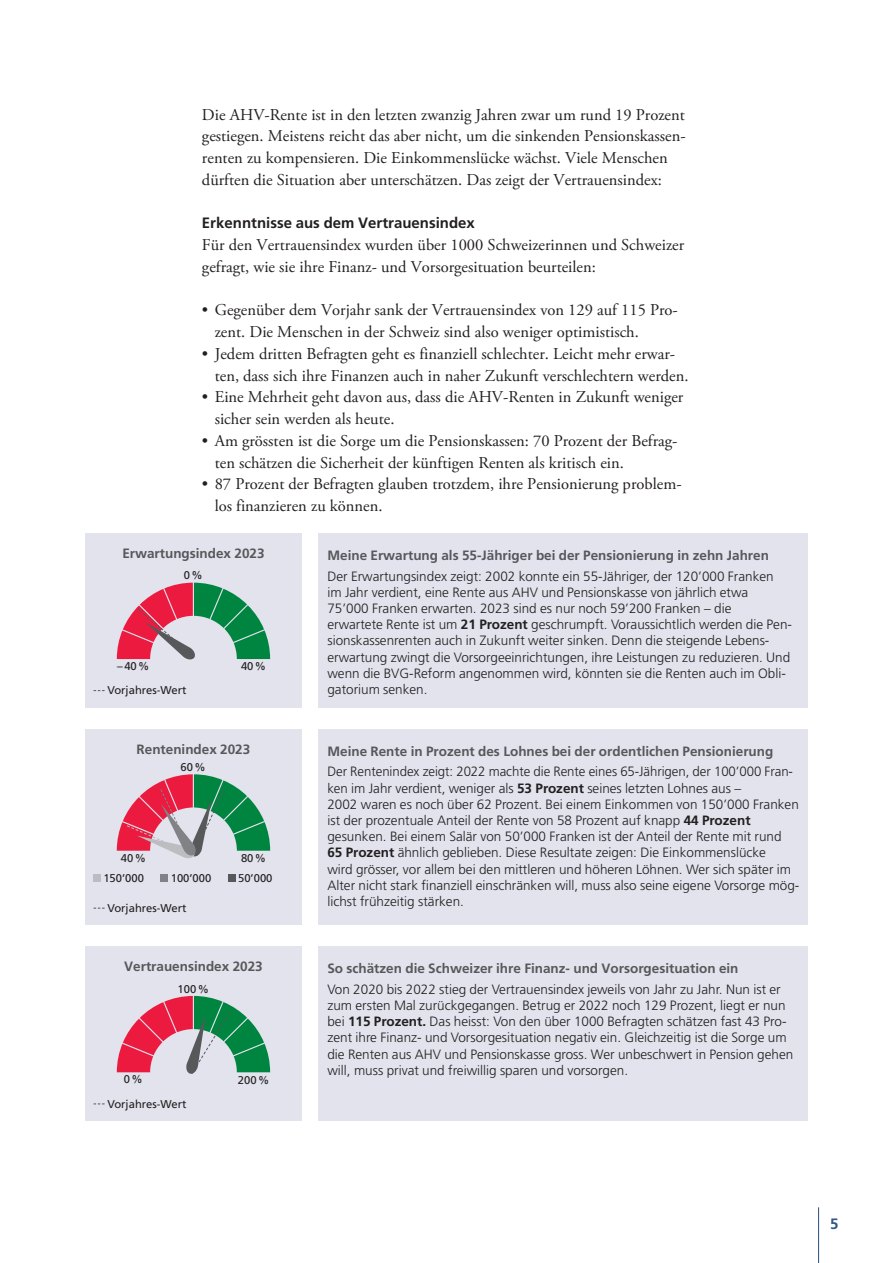
<style>
.page{position:relative;width:893px;height:1263px;background:#fff}
.page>*{position:absolute;margin:0;border:0;box-sizing:border-box;transform-origin:0 0}
.Grundtext{font:16.5px/21.8px "Adobe Garamond Pro";color:#231f20}
.Untertitel{font:700 15px "Frutiger LT Pro";color:#231f20}
.t1{font:700 15px "Frutiger LT Pro";color:#315588}
.Grundtext-2{font:300 13.5px/16.2px "Frutiger LT Pro";color:#231f20}
.Titel{font:700 13.5px "Frutiger LT";color:#57585a}
.Titel-2{font:700 13.5px "Frutiger LT Pro";color:#57585a}
.Grundtext-3{font:11.25px "Frutiger LT Pro";color:#231f20}
.s1{font-weight:700}
</style>
<div class="page">
<div style="left:85px;top:533px;width:217px;height:174px;background:#e2e3ed"></div>
<div style="left:85px;top:946px;width:217px;height:174px;background:#e2e3ed"></div>
<div style="left:85px;top:729px;width:217px;height:195px;background:#e2e3ed"></div>
<div style="left:94px;top:875px;width:7px;height:7px;background:#bcbdc0"></div>
<div style="left:161px;top:875px;width:7px;height:7px;background:#808285"></div>
<div style="left:228px;top:875px;width:7px;height:7px;background:#57585a"></div>
<div style="left:319px;top:533px;width:489px;height:174px;background:#e2e3ed"></div>
<div style="left:319px;top:729px;width:489px;height:195px;background:#e2e3ed"></div>
<div style="left:319px;top:946px;width:489px;height:174px;background:#e2e3ed"></div>
<svg style="left:117px;top:583px;width:153px;height:77px"></svg>
<svg style="left:117px;top:996px;width:153px;height:78px"></svg>
<svg style="left:117px;top:774px;width:153px;height:84px"></svg>
<hr style="left:818px;top:1207px;width:1px;height:56px;background:#315588">
<p class="Grundtext" style="left:202px;top:104px;width:485px">Die AHV-Rente ist in den letzten zwanzig Jahren zwar um rund 19 Prozent gestiegen. Meistens reicht das aber nicht, um die sinkenden Pensionskassen&shy;renten zu kompensieren. Die Einkommenslücke wächst. Viele Menschen dürften die Situation aber unterschätzen. Das zeigt der Vertrauensindex:</p>
<p class="Untertitel" style="left:202px;top:214px;width:274px">Erkenntnisse aus dem Vertrauensindex</p>
<p class="Grundtext" style="left:202px;top:235px;width:484px">Für den Vertrauensindex wurden über 1000 Schweizerinnen und Schweizer gefragt, wie sie ihre Finanz- und Vorsorgesituation beurteilen:</p>
<p class="Grundtext" style="left:215px;top:300px;width:465px;text-indent:-13px">• Gegenüber dem Vorjahr sank der Vertrauensindex von 129 auf 115 Pro&shy;zent. Die Menschen in der Schweiz sind also weniger optimistisch.</p>
<p class="Grundtext" style="left:215px;top:343px;width:475px;text-indent:-13px">• Jedem dritten Befragten geht es finanziell schlechter. Leicht mehr erwar&shy;ten, dass sich ihre Finanzen auch in naher Zukunft verschlechtern werden.</p>
<p class="Grundtext" style="left:215px;top:387px;width:470px;text-indent:-13px">• Eine Mehrheit geht davon aus, dass die AHV-Renten in Zukunft weniger sicher sein werden als heute.</p>
<p class="Grundtext" style="left:215px;top:430px;width:464px;text-indent:-13px">• Am grössten ist die Sorge um die Pensionskassen: 70 Prozent der Befrag&shy;ten schätzen die Sicherheit der künftigen Renten als kritisch ein.</p>
<p class="Grundtext" style="left:215px;top:474px;width:468px;text-indent:-13px">• 87 Prozent der Befragten glauben trotzdem, ihre Pensionierung problem&shy;los finanzieren zu können.</p>
<p class="Titel-2" style="left:122px;top:545px;width:144px">Erwartungsindex 2023</p>
<p class="Grundtext-3" style="left:184px;top:569px;width:20px">0%</p>
<p class="Grundtext-3" style="left:117px;top:660px;width:34px">–40%</p>
<p class="Grundtext-3" style="left:241px;top:660px;width:27px">40%</p>
<p class="Grundtext-3" style="left:107px;top:684px;width:81px">Vorjahres-Wert</p>
<p class="Titel-2" style="left:137px;top:741px;width:115px">Rentenindex 2023</p>
<p class="Grundtext-3" style="left:181px;top:760px;width:27px">60%</p>
<p class="Grundtext-3" style="left:121px;top:851px;width:27px">40%</p>
<p class="Grundtext-3" style="left:241px;top:851px;width:27px">80%</p>
<p class="Grundtext-3" style="left:103px;top:871px;width:42px">150’000</p>
<p class="Grundtext-3" style="left:171px;top:871px;width:42px">100’000</p>
<p class="Grundtext-3" style="left:238px;top:871px;width:36px">50’000</p>
<p class="Grundtext-3" style="left:107px;top:901px;width:81px">Vorjahres-Wert</p>
<p class="Titel-2" style="left:124px;top:958px;width:140px">Vertrauensindex 2023</p>
<p class="Grundtext-3" style="left:178px;top:982px;width:33px">100%</p>
<p class="Grundtext-3" style="left:124px;top:1073px;width:20px">0%</p>
<p class="Grundtext-3" style="left:238px;top:1073px;width:33px">200%</p>
<p class="Grundtext-3" style="left:107px;top:1097px;width:81px">Vorjahres-Wert</p>
<p class="Titel" style="left:327px;top:547px;width:443px">Meine Erwartung als 55-Jähriger bei der Pensionierung in zehn Jahren</p>
<p class="Grundtext-2" style="left:327px;top:568px;width:466px">Der Erwartungsindex zeigt: 2002 konnte ein 55-Jähriger, der 120’000 Franken<br>im Jahr verdient, eine Rente aus AHV und Pensionskasse von jährlich etwa 75’000 Franken erwarten. 2023 sind es nur noch 59’200 Franken – die<br>erwartete Rente ist um <span class="s1">21 Prozent</span> geschrumpft. Voraussichtlich werden die Pen&shy;sionskassenrenten auch in Zukunft weiter sinken. Denn die steigende Lebens&shy;erwartung zwingt die Vorsorgeeinrichtungen, ihre Leistungen zu reduzieren. Und wenn die BVG-Reform angenommen wird, könnten sie die Renten auch im Obli&shy;gatorium senken.</p>
<p class="Titel" style="left:327px;top:743px;width:447px">Meine Rente in Prozent des Lohnes bei der ordentlichen Pensionierung</p>
<p class="Grundtext-2" style="left:327px;top:764px;width:473px">Der Rentenindex zeigt: 2022 machte die Rente eines 65-Jährigen, der 100’000 Fran&shy;ken im Jahr verdient, weniger als <span class="s1">53 Prozent</span> seines letzten Lohnes aus –<br>2002 waren es noch über 62 Prozent. Bei einem Einkommen von 150’000 Franken ist der prozentuale Anteil der Rente von 58 Prozent auf knapp <span class="s1">44 Prozent </span>gesunken. Bei einem Salär von 50’000 Franken ist der Anteil der Rente mit rund <span class="s1">65 Prozent</span> ähnlich geblieben. Diese Resultate zeigen: Die Einkommenslücke<br>wird grösser, vor allem bei den mittleren und höheren Löhnen. Wer sich später im Alter nicht stark finanziell einschränken will, muss also seine eigene Vorsorge mög&shy;lichst frühzeitig stärken.</p>
<p class="Titel" style="left:327px;top:961px;width:413px">So schätzen die Schweizer ihre Finanz- und Vorsorgesituation ein</p>
<p class="Grundtext-2" style="left:327px;top:981px;width:467px">Von 2020 bis 2022 stieg der Vertrauensindex jeweils von Jahr zu Jahr. Nun ist er zum ersten Mal zurückgegangen. Betrug er 2022 noch 129 Prozent, liegt er nun bei <span class="s1">115 Prozent.</span> Das heisst: Von den über 1000 Befragten schätzen fast 43 Pro&shy;zent ihre Finanz- und Vorsorgesituation negativ ein. Gleichzeitig ist die Sorge um die Renten aus AHV und Pensionskasse gross. Wer unbeschwert in Pension gehen will, muss privat und freiwillig sparen und vorsorgen.</p>
<p class="t1" style="left:830px;top:1215px;width:10px">5</p>
</div>
